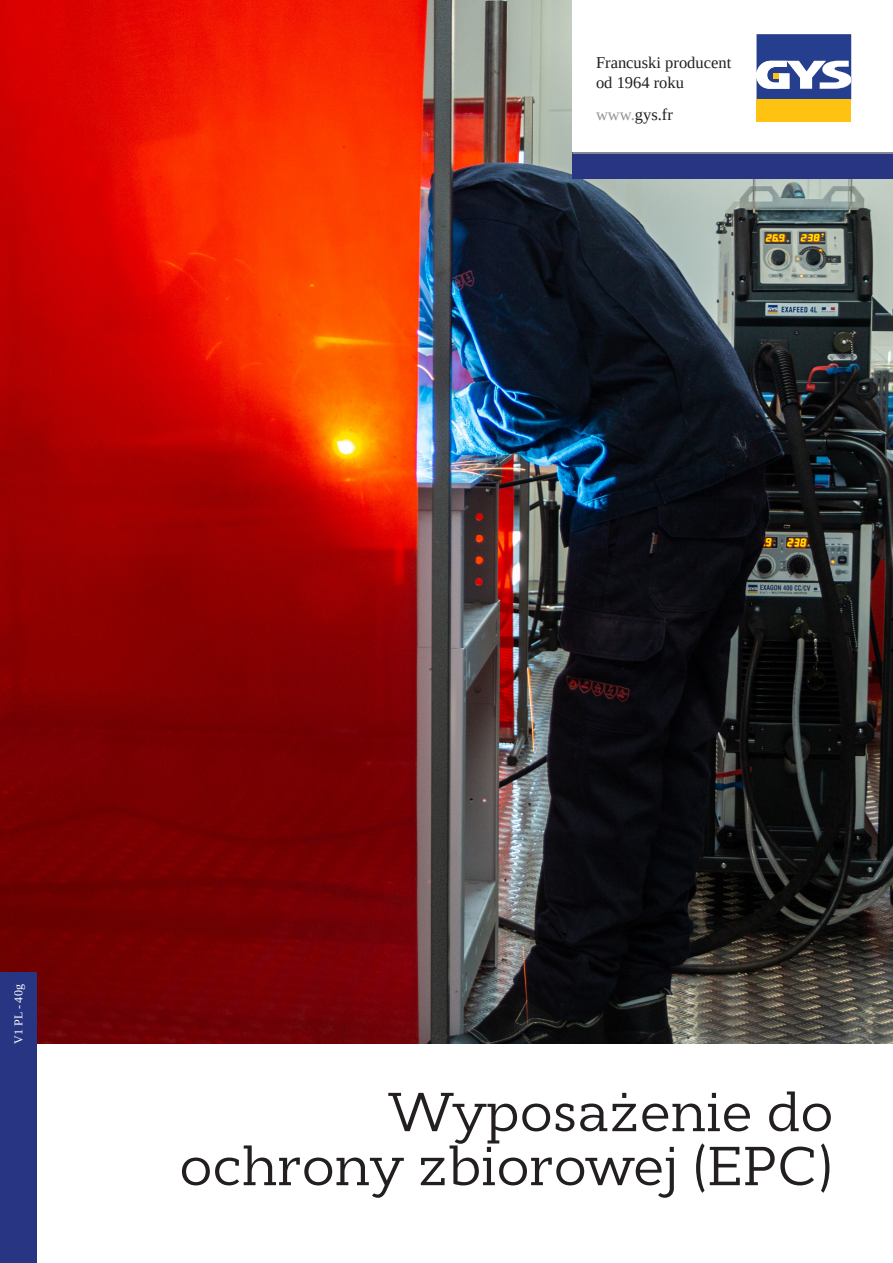
<style>
.page{position:relative;width:893px;height:1263px;background:#fff}
.page>*{position:absolute;margin:0;border:0;box-sizing:border-box;transform-origin:0 0}
.t1{font:54.75px "Cyntho Slab Pro";color:#231f20}
.TXT-labeurFR{font:16.5px/19.8px "Tinos";color:#231f20}
.t2{font:12px "Tinos";color:#fff}
.s1{color:#939598}
</style>
<div class="page">
<img style="left:0;top:0;width:893px;height:1044px">
<div style="left:573px;top:100px;width:144px;height:53px;background:#fff"></div>
<div style="left:715px;top:0;width:178px;height:153px;background:#fff"></div>
<div style="left:756px;top:100px;width:95px;height:22px;background:#fec210"></div>
<svg style="left:756px;top:34px;width:95px;height:66px"></svg>
<div style="left:573px;top:153px;width:320px;height:26px;background:#273583"></div>
<hr style="left:573px;top:100px;width:142px;height:1px;background:#939598">
<hr style="left:573px;top:153px;width:320px;height:1px;background:#939598">
<div style="left:0;top:973px;width:37px;height:290px;background:#273583"></div>
<div style="left:573px;top:0;width:165px;height:100px;background:#fff"></div>
<p class="TXT-labeurFR" style="left:596px;top:52px;width:137px">Francuski producent od 1964 roku</p>
<p class="TXT-labeurFR" style="left:596px;top:105px;width:78px"><span class="s1">www.</span>gys.fr</p>
<p class="t2" style="left:11px;top:1044px;width:61px;rotate:-90deg">V1 PL - 40g</p>
<p class="t1" style="left:389px;top:1078px;width:446px">Wyposażenie do</p>
<p class="t1" style="left:179px;top:1132px;width:656px">ochrony zbiorowej (EPC)</p>
</div>
